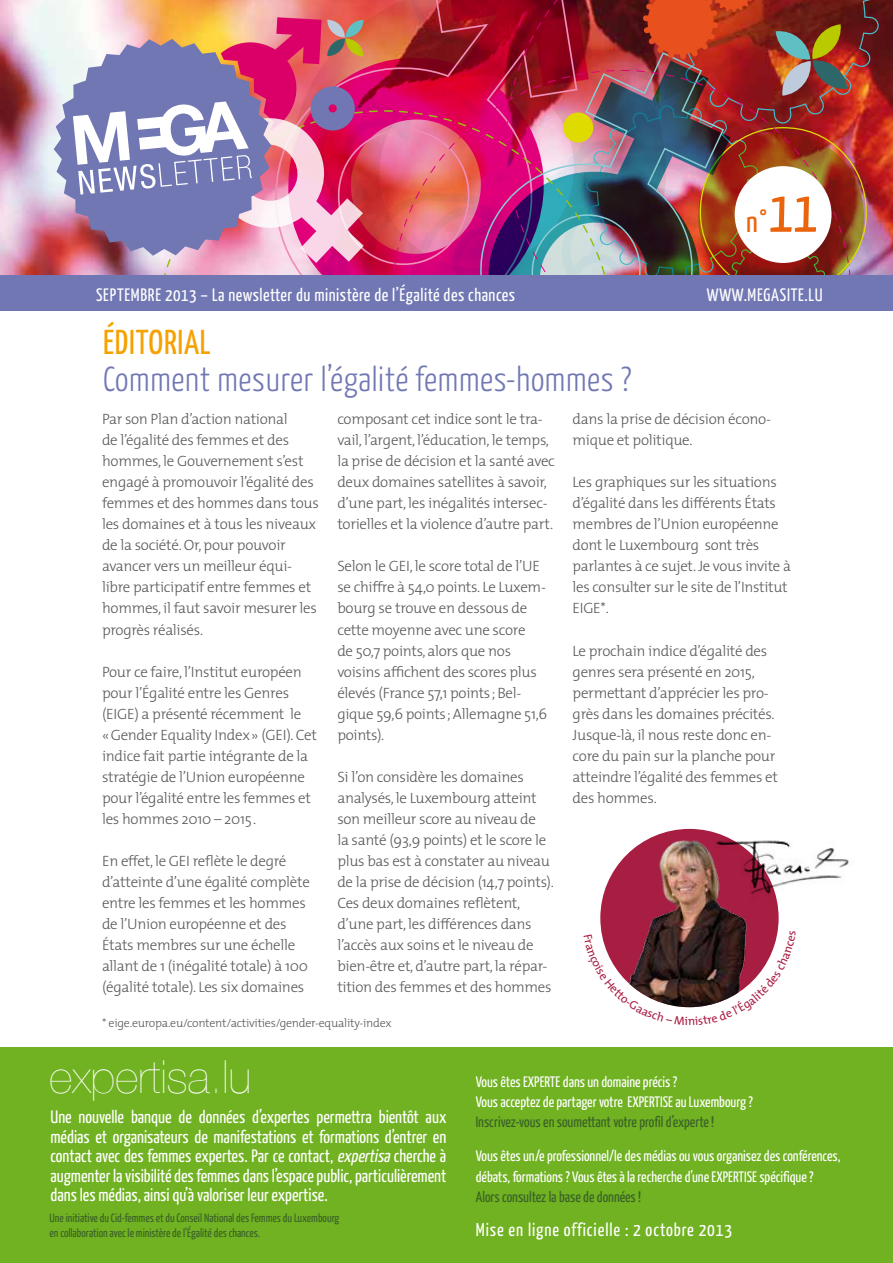
<style>
.page{position:relative;width:893px;height:1263px;background:#fff}
.page>*{position:absolute;margin:0;border:0;box-sizing:border-box;transform-origin:0 0}
.t1{font:200 45.6px "Helvetica Neue";color:#fff}
.t2{font:300 34.65px "Yanone Kaffeesatz";letter-spacing:.02em;color:#7077b3}
.t3{font:34.65px "Yanone Kaffeesatz";letter-spacing:.02em;color:#f5a200}
.t4{font:30.45px "Yanone Kaffeesatz";color:#ea640d}
.t5{font:18.45px "Yanone Kaffeesatz";letter-spacing:.05em;color:#fff}
.t6{font:18px/19.5px "Yanone Kaffeesatz";letter-spacing:.02em;color:#fff;text-align:justify}
.t7{font:18px "Yanone Kaffeesatz";letter-spacing:.04em;color:#fff}
.t8{font:15.15px/20.1px "Yanone Kaffeesatz";color:#fff}
.t9{font:15.15px "Yanone Kaffeesatz";color:#3b6128}
.t10{font:300 15px/21px "The Mix";letter-spacing:-.02em;color:#58585a}
.t11{font:12px/15px "Yanone Kaffeesatz";color:#3b6128}
.t12{font:300 12px "The Mix";letter-spacing:-.02em;color:#58585a}
.s1{font-size:58.65px}
.s2{font-style:italic}
</style>
<div class="page">
<img style="left:0;top:0;width:271px;height:275px">
<svg style="left:271px;top:0;width:235px;height:110px;background:#ba323d"></svg>
<svg style="left:154px;top:110px;width:238px;height:165px;background:#da567b"></svg>
<img style="left:506px;top:0;width:387px;height:275px">
<img style="left:392px;top:70px;width:460px;height:205px">
<svg style="left:54px;top:39px;width:19px;height:217px;background:#c3afc4"></svg>
<img style="left:73px;top:17px;width:291px;height:246px">
<div style="left:0;top:275px;width:893px;height:36px;background:#7077b3"></div>
<div style="left:735px;top:166px;width:96px;height:97px;background:#fff;border-radius:50%"></div>
<div style="left:600px;top:829px;width:179px;height:178px;background:#a81d42;border-radius:50%"></div>
<img style="left:625px;top:830px;width:123px;height:101px">
<img style="left:698px;top:829px;width:153px;height:73px">
<div style="left:0;top:1047px;width:893px;height:216px;background:#70b221"></div>
<svg style="left:601px;top:931px;width:177px;height:77px"></svg>
<h3 class="t4" style="left:746px;top:203px;width:73px">n°<span class="s1">11</span></h3>
<p class="t6" style="left:96px;top:284px;width:421px">SEPTEMBRE 2013 – La newsletter du ministère de l’Égalité des chances</p>
<p class="t7" style="left:707px;top:283px;width:117px">WWW.MEGASITE.LU</p>
<h2 class="t3" style="left:103px;top:321px;width:109px">ÉDITORIAL</h2>
<h2 class="t2" style="left:103px;top:358px;width:530px">Comment mesurer l’égalité femmes-hommes ?</h2>
<p class="t10" style="left:102px;top:408px;width:218px">Par son Plan d’action national<br>de l’égalité des femmes et des hommes, le Gouvernement s’est engagé à promouvoir l’égalité des femmes et des hommes dans tous les domaines et à tous les niveaux de la société. Or, pour pouvoir avancer vers un meilleur équi&shy;libre participatif entre femmes et hommes, il faut savoir mesurer les progrès réalisés.</p>
<p class="t10" style="left:102px;top:660px;width:216px">Pour ce faire, l’Institut européen pour l’Égalité entre les Genres (EIGE) a présenté récemment le «Gender Equality Index» (GEI). Cet indice fait partie intégrante de la stratégie de l’Union européenne pour l’égalité entre les femmes et les hommes 2010 – 2015.</p>
<p class="t10" style="left:102px;top:849px;width:209px">En effet, le GEI reflète le degré d’atteinte d’une égalité complète entre les femmes et les hommes de l’Union européenne et des<br>États membres sur une échelle allant de 1 (inégalité totale) à 100 (égalité totale). Les six domaines</p>
<p class="t10" style="left:337px;top:408px;width:219px">composant cet indice sont le tra&shy;vail, l’argent, l’éducation, le temps, la prise de décision et la santé avec deux domaines satellites à savoir, d’une part, les inégalités intersec&shy;torielles et la violence d’autre part.</p>
<p class="t10" style="left:337px;top:555px;width:211px">Selon le GEI, le score total de l’UE se chiffre à 54,0 points. Le Luxem&shy;bourg se trouve en dessous de cette moyenne avec une score<br>de 50,7 points, alors que nos voisins affichent des scores plus élevés (France 57,1 points; Bel&shy;gique 59,6 points; Allemagne 51,6 points).</p>
<p class="t10" style="left:337px;top:765px;width:218px">Si l’on considère les domaines analysés, le Luxembourg atteint son meilleur score au niveau de<br>la santé (93,9 points) et le score le plus bas est à constater au niveau de la prise de décision (14,7 points).<br>Ces deux domaines reflètent, d’une part, les différences dans l’accès aux soins et le niveau de bien-être et, d’autre part, la répar&shy;tition des femmes et des hommes</p>
<p class="t12" style="left:102px;top:1013px;width:291px">* eige.europa.eu/content/activities/gender-equality-index</p>
<p class="t10" style="left:573px;top:408px;width:200px">dans la prise de décision écono&shy;mique et politique.</p>
<p class="t10" style="left:573px;top:471px;width:220px">Les graphiques sur les situations d’égalité dans les différents États membres de l’Union européenne dont le Luxembourg sont très parlantes à ce sujet. Je vous invite à les consulter sur le site de l’Institut<br>EIGE*.</p>
<p class="t10" style="left:573px;top:639px;width:207px">Le prochain indice d’égalité des genres sera présenté en 2015, permettant d’apprécier les pro&shy;grès dans les domaines précités.<br>Jusque-là, il nous reste donc en&shy;core du pain sur la planche pour atteindre l’égalité des femmes et des hommes.</p>
<h1 class="t1" style="left:50px;top:1041px;width:203px">expertisa.lu</h1>
<p class="t6" style="left:51px;top:1106px;width:397px">Une nouvelle banque de données d’expertes permettra bientôt aux médias et organisateurs de manifestations et formations d’entrer en contact avec des femmes expertes. Par ce contact, <span class="s2">expertisa</span>cherche à augmenter la visibilité des femmes dans l’espace public, particulièrement dans les médias, ainsi qu’à valoriser leur expertise.</p>
<p class="t11" style="left:50px;top:1210px;width:291px">Une initiative du Cid-femmes et du Conseil National des Femmes du Luxembourg en collaboration avec le ministère de l’Égalité des chances.</p>
<p class="t8" style="left:476px;top:1071px;width:279px">Vous êtes EXPERTE dans un domaine précis ?<br>Vous acceptez de partager votre EXPERTISE au Luxembourg ?</p>
<p class="t9" style="left:476px;top:1112px;width:240px">Inscrivez-vous en soumettant votre profil d’experte !</p>
<p class="t8" style="left:476px;top:1146px;width:366px">Vous êtes un/e professionnel/le des médias ou vous organisez des conférences, débats, formations ? Vous êtes à la recherche d’une EXPERTISE spécifique ?</p>
<p class="t9" style="left:476px;top:1187px;width:167px">Alors consultez la base de données !</p>
<p class="t5" style="left:476px;top:1218px;width:258px">Mise en ligne officielle : 2 octobre 2013</p>
</div>
